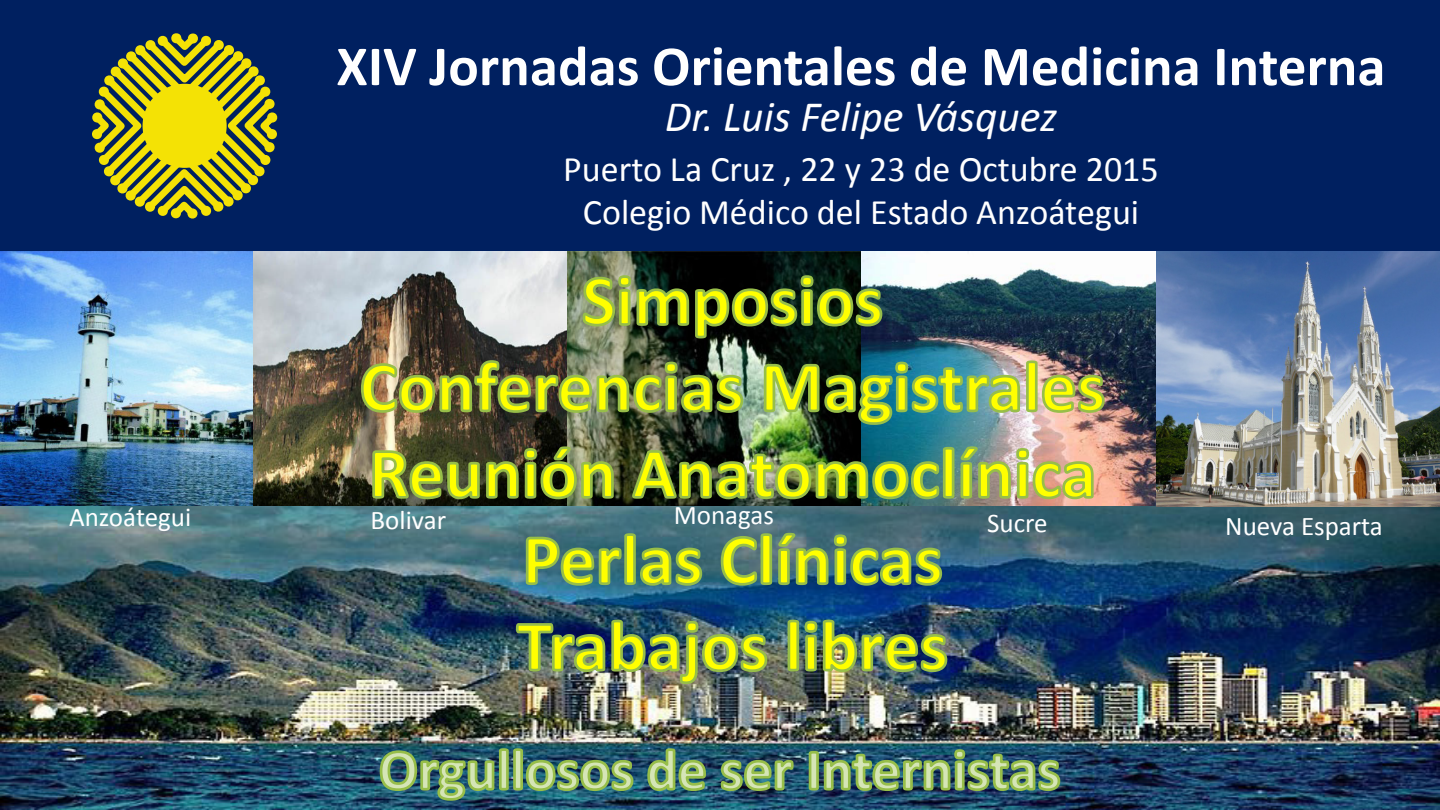
<style>
.page{position:relative;width:1440px;height:810px;background:#002060}
.page>*{position:absolute;margin:0;border:0;box-sizing:border-box;transform-origin:0 0}
.t1{font:700 57px "Calibri";color:#fff}
.t2{font:italic 43.5px "Calibri";color:#fff}
.t3{font:36px/43.2px "Calibri";color:#fff;text-align:center}
.t4{font:27px "Calibri";color:#fff}
</style>
<div class="page">
<img style="left:0;top:505px;width:1440px;height:305px">
<img style="left:0;top:252px;width:862px;height:253px">
<img style="left:862px;top:252px;width:295px;height:253px">
<img style="left:1157px;top:252px;width:283px;height:255px">
<svg style="left:581px;top:273px;width:303px;height:67px;background:#637225"></svg>
<img style="left:359px;top:356px;width:748px;height:71px">
<img style="left:370px;top:445px;width:245px;height:56px">
<img style="left:630px;top:444px;width:465px;height:57px">
<svg style="left:523px;top:531px;width:421px;height:57px;background:#789b56"></svg>
<img style="left:514px;top:618px;width:435px;height:68px">
<img style="left:378px;top:746px;width:684px;height:56px">
<svg style="left:92px;top:33px;width:186px;height:186px"></svg>
<div style="left:143px;top:84px;width:84px;height:84px;background:#f4e205;border-radius:50%"></div>
<h1 class="t1" style="left:336px;top:30px;width:1051px">XIV Jornadas Orientales de Medicina Interna</h1>
<p class="t2" style="left:665px;top:87px;width:394px">Dr. Luis Felipe Vásquez</p>
<p class="t3" style="left:563px;top:148px;width:597px">Puerto La Cruz , 22 y 23 de Octubre 2015<br>Colegio Médico del Estado Anzoátegui</p>
<p class="t4" style="left:69px;top:500px;width:124px">Anzoátegui</p>
<p class="t4" style="left:371px;top:503px;width:77px">Bolivar</p>
<p class="t4" style="left:674px;top:497px;width:102px">Monagas</p>
<p class="t4" style="left:987px;top:506px;width:62px">Sucre</p>
<p class="t4" style="left:1225px;top:509px;width:159px">Nueva Esparta</p>
</div>
